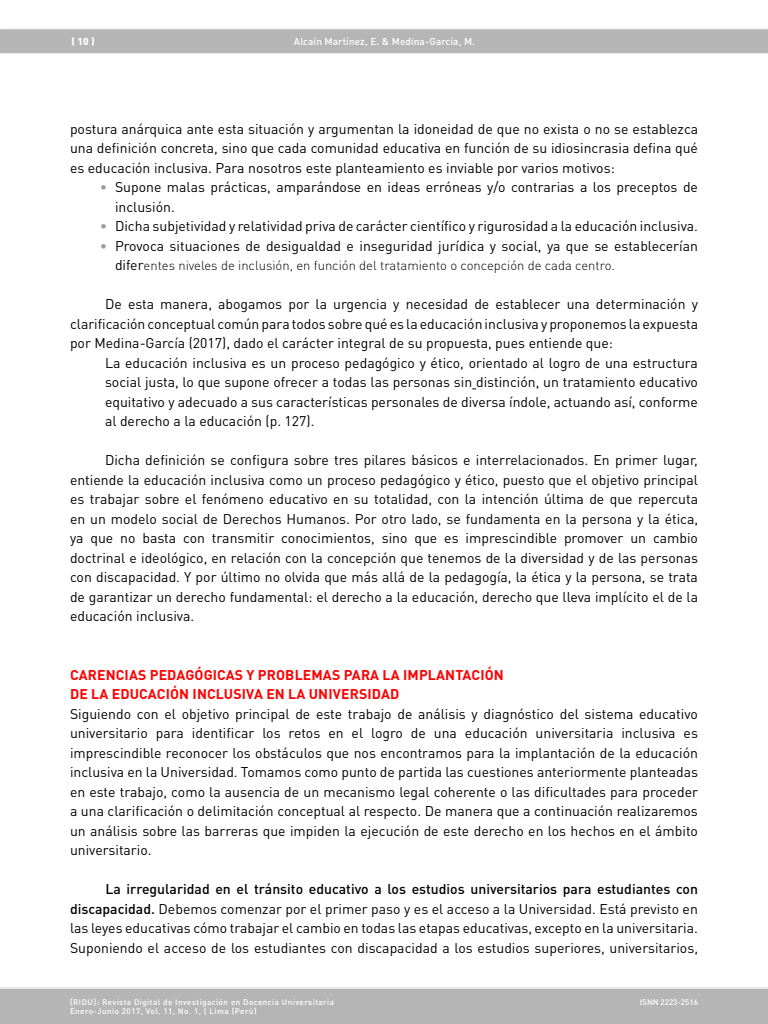
<style>
.page{position:relative;width:768px;height:1024px;background:#fff}
.page>*{position:absolute;margin:0;border:0;box-sizing:border-box;transform-origin:0 0}
.Normal{font:14px/19.5px "DIN Pro";color:#000;text-align:justify}
.sub_1_ok{font:700 14px "DIN Pro";letter-spacing:.01em;color:#fe0000}
.t1{font:300 13px "DIN Pro";color:#000}
.t2{font:500 10px "DIN Pro";letter-spacing:.01em;color:#fff}
.t3{font:900 10px "DIN Pro";color:#fff}
.t4{font:500 8px/9px "DIN Pro";letter-spacing:.06em;color:#fff}
.t5{font:500 8px "DIN Pro";color:#fff}
.s1{font-weight:700;color:#999e9a}
.s2{font-weight:400;font-size:14px}
.s3{font-weight:500}
</style>
<div class="page">
<div style="left:0;top:29px;width:768px;height:24px;background:#b6b5b5"></div>
<hr style="left:0;top:53px;width:768px;height:1px;background:#e7e7e8">
<hr style="left:1px;top:29px;width:767px;height:1px;background:#e7e7e8">
<div style="left:0;top:988px;width:768px;height:36px;background:#b6b5b5"></div>
<hr style="left:0;top:987px;width:768px;height:2px;background:#e7e7e8">
<p class="t3" style="left:72px;top:35px;width:25px">( 10 )</p>
<p class="t2" style="left:294px;top:35px;width:183px">Alcaín Martínez, E. &amp; Medina-García, M.</p>
<p class="Normal" style="left:70px;top:118px;width:630px">postura anárquica ante esta situación y argumentan la idoneidad de que no exista o no se establezca una definición concreta, sino que cada comunidad educativa en función de su idiosincrasia defina qué es educación inclusiva. Para nosotros este planteamiento es inviable por varios motivos:</p>
<p class="Normal" style="left:115px;top:177px;width:585px;text-indent:-15px"><span class="s1">•</span> Supone malas prácticas, amparándose en ideas erróneas y/o contrarias a los preceptos de inclusión.</p>
<p class="Normal" style="left:100px;top:216px;width:599px"><span class="s1">•</span> Dicha subjetividad y relatividad priva de carácter científico y rigurosidad a la educación inclusiva.</p>
<p class="Normal" style="left:100px;top:235px;width:599px"><span class="s1">•</span> Provoca situaciones de desigualdad e inseguridad jurídica y social, ya que se establecerían</p>
<p class="t1" style="left:115px;top:256px;width:501px"><span class="s2">difer</span>entes niveles de inclusión, en función del tratamiento o concepción de cada centro.</p>
<p class="Normal" style="left:70px;top:294px;width:630px;text-indent:35px">De esta manera, abogamos por la urgencia y necesidad de establecer una determinación y clarificación conceptual común para todos sobre qué es la educación inclusiva y proponemos la expuesta por Medina-García (2017), dado el carácter integral de su propuesta, pues entiende que:</p>
<p class="Normal" style="left:105px;top:352px;width:595px">La educación inclusiva es un proceso pedagógico y ético, orientado al logro de una estructura social justa, lo que supone ofrecer a todas las personas sin distinción, un tratamiento educativo equitativo y adecuado a sus características personales de diversa índole, actuando así, conforme al derecho a la educación (p. 127).</p>
<p class="Normal" style="left:70px;top:450px;width:630px;text-indent:35px">Dicha definición se configura sobre tres pilares básicos e interrelacionados. En primer lugar, entiende la educación inclusiva como un proceso pedagógico y ético, puesto que el objetivo principal es trabajar sobre el fenómeno educativo en su totalidad, con la intención última de que repercuta en un modelo social de Derechos Humanos. Por otro lado, se fundamenta en la persona y la ética, ya que no basta con transmitir conocimientos, sino que es imprescindible promover un cambio doctrinal e ideológico, en relación con la concepción que tenemos de la diversidad y de las personas con discapacidad. Y por último no olvida que más allá de la pedagogía, la ética y la persona, se trata de garantizar un derecho fundamental: el derecho a la educación, derecho que lleva implícito el de la educación inclusiva.</p>
<p class="sub_1_ok" style="left:70px;top:665px;width:435px">CARENCIAS PEDAGÓGICAS Y PROBLEMAS PARA LA IMPLANTACIÓN</p>
<p class="sub_1_ok" style="left:70px;top:684px;width:331px">DE LA EDUCACIÓN INCLUSIVA EN LA UNIVERSIDAD</p>
<p class="Normal" style="left:70px;top:703px;width:630px">Siguiendo con el objetivo principal de este trabajo de análisis y diagnóstico del sistema educativo universitario para identificar los retos en el logro de una educación universitaria inclusiva es imprescindible reconocer los obstáculos que nos encontramos para la implantación de la educación inclusiva en la Universidad. Tomamos como punto de partida las cuestiones anteriormente planteadas en este trabajo, como la ausencia de un mecanismo legal coherente o las dificultades para proceder a una clarificación o delimitación conceptual al respecto. De manera que a continuación realizaremos un análisis sobre las barreras que impiden la ejecución de este derecho en los hechos en el ámbito universitario.</p>
<p class="Normal" style="left:70px;top:879px;width:630px;text-indent:35px"><span class="s3">La irregularidad en el tránsito educativo a los estudios universitarios para estudiantes con discapacidad.</span> Debemos comenzar por el primer paso y es el acceso a la Universidad. Está previsto en las leyes educativas cómo trabajar el cambio en todas las etapas educativas, excepto en la universitaria.<br>Suponiendo el acceso de los estudiantes con discapacidad a los estudios superiores, universitarios,</p>
<p class="t4" style="left:70px;top:997px;width:266px">[RIDU]: Revista Digital de Investigación en Docencia Universitaria<br>Enero-Junio 2017, Vol. 11, No. 1, | Lima (Perú)</p>
<p class="t5" style="left:640px;top:997px;width:60px">ISNN 2223-2516</p>
</div>
